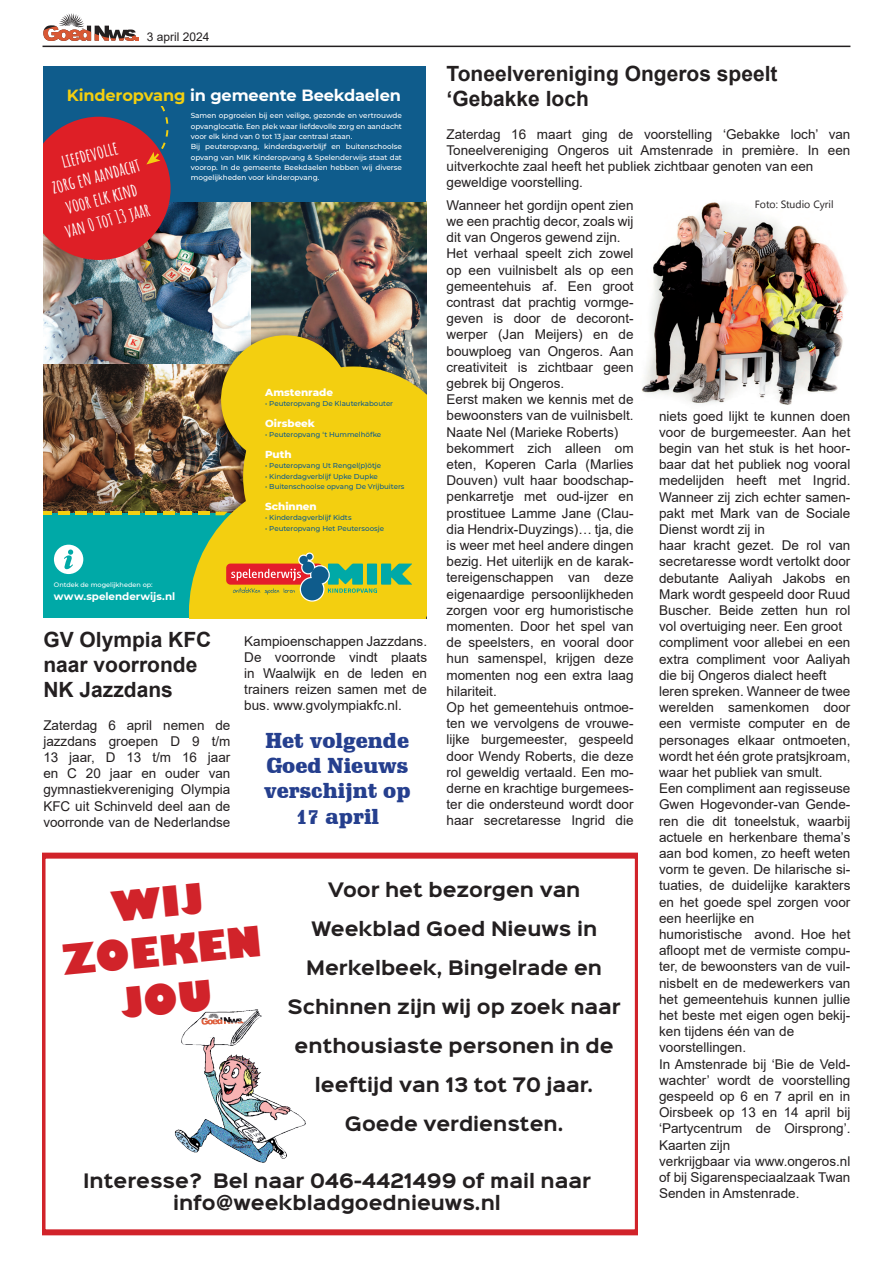
<style>
.page{position:relative;width:893px;height:1263px;background:#fff}
.page>*{position:absolute;margin:0;border:0;box-sizing:border-box;transform-origin:0 0}
.t1{font:800 40.5px/48.8px "Gill Sans";color:#d1232a;text-align:center}
.t2{font:700 21px/25.2px "Arial";color:#231f20}
.t3{font:900 21px/25.2px "Schadow BT";color:#253f8e;text-align:center}
.t4{font:700 18.15px/22.6px "Amatic SC";color:#fff;text-align:center}
.t5{font:700 18px/39px "Sinkin Sans 700";color:#231f20;text-align:center}
.t6{font:700 16.2px "Montserrat";letter-spacing:-.01em;color:#fff}
.t7{font:13.5px/16.2px "Arial";color:#231f20}
.t8{font:12px "Arial";color:#231f20}
.t9{font:10.5px "Segoe UI Symbol";color:#231f20}
.t10{font:800 10.35px "Montserrat";color:#fff}
.t11{font:700 10.35px "Montserrat";color:#fff}
.t12{font:500 7.35px/10.4px "Montserrat";letter-spacing:-.01em;color:#fff}
.t13{font:500 7.2px "Montserrat";letter-spacing:-.005em;color:#0f5c8c}
.t14{font:500 6.45px "Montserrat";color:#fff}
.s1{color:#f3cf10}
</style>
<div class="page">
<hr style="left:43px;top:46px;width:807px;height:1px;background:#231f20">
<svg style="left:43px;top:13px;width:96px;height:28px"></svg>
<img style="left:250px;top:201px;width:176px;height:125px">
<img style="left:43px;top:201px;width:207px;height:312px">
<div style="left:211px;top:326px;width:215px;height:202px;background:#040302;opacity:.35"></div>
<div style="left:43px;top:513px;width:193px;height:105px;background:#00a9a7"></div>
<div style="left:43px;top:66px;width:383px;height:135px;background:#0f5c8c"></div>
<svg style="left:59px;top:512px;width:11px;height:3px"></svg>
<svg style="left:43px;top:512px;width:9px;height:3px"></svg>
<svg style="left:76px;top:512px;width:11px;height:3px"></svg>
<svg style="left:93px;top:512px;width:11px;height:3px"></svg>
<svg style="left:111px;top:512px;width:11px;height:3px"></svg>
<svg style="left:128px;top:512px;width:11px;height:3px"></svg>
<svg style="left:146px;top:512px;width:11px;height:3px"></svg>
<svg style="left:163px;top:512px;width:11px;height:3px"></svg>
<svg style="left:43px;top:106px;width:128px;height:154px;background:#b92f39"></svg>
<svg style="left:54px;top:545px;width:29px;height:29px"></svg>
<img style="left:181px;top:336px;width:246px;height:283px">
<svg style="left:43px;top:853px;width:595px;height:382px"></svg>
<img style="left:163px;top:1005px;width:145px;height:160px">
<svg style="left:201px;top:1013px;width:42px;height:12px"></svg>
<img style="left:642px;top:202px;width:206px;height:203px">
<svg style="left:756px;top:202px;width:3px;height:5px"></svg>
<svg style="left:776px;top:202px;width:10px;height:6px"></svg>
<svg style="left:796px;top:202px;width:8px;height:6px"></svg>
<svg style="left:814px;top:202px;width:16px;height:8px"></svg>
<p class="t8" style="left:147px;top:29px;width:64px">3 april 2024</p>
<h2 class="t2" style="left:446px;top:61px;width:333px">Toneelvereniging Ongeros speelt ‘Gebakke loch</h2>
<p class="t7" style="left:446px;top:126px;width:405px">Zaterdag 16 maart ging de voorstelling ‘Gebakke loch’ van Toneelvereniging Ongeros uit Amstenrade in première. In een uitverkochte zaal heeft het publiek zichtbaar genoten van een geweldige voorstelling.</p>
<p class="t7" style="left:446px;top:197px;width:189px">Wanneer het gordijn opent zien we een prachtig decor, zoals wij dit van Ongeros gewend zijn.<br>Het verhaal speelt zich zowel op een vuilnisbelt als op een gemeentehuis af. Een groot contrast dat prachtig vormge&shy;geven is door de decoront&shy;werper (Jan Meijers) en de bouwploeg van Ongeros. Aan creativiteit is zichtbaar geen gebrek bij Ongeros.<br>Eerst maken we kennis met de bewoonsters van de vuilnisbelt.<br>Naate Nel (Marieke Roberts) bekommert zich alleen om eten, Koperen Carla (Marlies<br>Douven) vult haar boodschap&shy;penkarretje met oud-ijzer en prostituee Lamme Jane (Clau&shy;dia Hendrix-Duyzings)… tja, die is weer met heel andere dingen bezig. Het uiterlijk en de karak&shy;tereigenschappen van deze eigenaardige persoonlijkheden zorgen voor erg humoristische momenten. Door het spel van de speelsters, en vooral door hun samenspel, krijgen deze momenten nog een extra laag hilariteit.<br>Op het gemeentehuis ontmoe&shy;ten we vervolgens de vrouwe&shy;lijke burgemeester, gespeeld door Wendy Roberts, die deze rol geweldig vertaald. Een mo&shy;derne en krachtige burgemees&shy;ter die ondersteund wordt door haar secretaresse Ingrid die</p>
<p class="t6" style="left:67px;top:83px;width:336px"><span class="s1">Kinderopvang</span> in gemeente Beekdaelen</p>
<p class="t12" style="left:191px;top:110px;width:213px">Samen opgroeien bij een veilige, gezonde en vertrouwde opvanglocatie. Een plek waar liefdevolle zorg en aandacht voor elk kind van 0 tot 13 jaar centraal staan.<br>Bij peuteropvang, kinderdagverblijf en buitenschoolse opvang van MIK Kinderopvang &amp; Spelenderwijs staat dat voorop. In de gemeente Beekdaelen hebben wij diverse mogelijkheden voor kinderopvang.</p>
<h3 class="t4" style="left:43px;top:154px;width:92px;rotate:-15deg">liefdevolle<br>zorg en aandacht voor elk kind van 0 tot 13 jaar</h3>
<p class="t9" style="left:760px;top:198px;width:52px">□▼□ ▼◆ □</p>
<p class="t9" style="left:831px;top:198px;width:4px">●</p>
<p class="t10" style="left:265px;top:384px;width:69px">Amstenrade</p>
<p class="t13" style="left:265px;top:399px;width:130px">• Peuteropvang De Klauterkabouter</p>
<p class="t10" style="left:265px;top:416px;width:51px">Oirsbeek</p>
<p class="t13" style="left:265px;top:430px;width:118px">• Peuteropvang ‘t Hummelhöfke</p>
<p class="t10" style="left:265px;top:447px;width:28px">Puth</p>
<p class="t13" style="left:265px;top:461px;width:118px">• Peuteropvang Ut Rengel(p)ötje</p>
<p class="t13" style="left:265px;top:471px;width:114px">• Kinderdagverblijf Upke Dupke</p>
<p class="t13" style="left:265px;top:481px;width:141px">• Buitenschoolse opvang De Vrijbuiters</p>
<p class="t10" style="left:265px;top:499px;width:53px">Schinnen</p>
<p class="t13" style="left:265px;top:513px;width:88px">• Kinderdagverblijf Kidts</p>
<p class="t13" style="left:265px;top:523px;width:121px">• Peuteropvang Het Peutersoosje</p>
<p class="t7" style="left:659px;top:408px;width:193px">niets goed lijkt te kunnen doen voor de burgemeester. Aan het begin van het stuk is het hoor&shy;baar dat het publiek nog vooral medelijden heeft met Ingrid.<br>Wanneer zij zich echter samen&shy;pakt met Mark van de Sociale<br>Dienst wordt zij in<br>haar kracht gezet. De rol van secretaresse wordt vertolkt door debutante Aaliyah Jakobs en<br>Mark wordt gespeeld door Ruud<br>Buscher. Beide zetten hun rol vol overtuiging neer. Een groot compliment voor allebei en een extra compliment voor Aaliyah die bij Ongeros dialect heeft leren spreken. Wanneer de twee werelden samenkomen door een vermiste computer en de personages elkaar ontmoeten, wordt het één grote pratsjkroam, waar het publiek van smult.<br>Een compliment aan regisseuse<br>Gwen Hogevonder-van Gende&shy;ren die dit toneelstuk, waarbij actuele en herkenbare thema’s aan bod komen, zo heeft weten vorm te geven. De hilarische si&shy;tuaties, de duidelijke karakters en het goede spel zorgen voor een heerlijke en<br>humoristische avond. Hoe het afloopt met de vermiste compu&shy;ter, de bewoonsters van de vuil&shy;nisbelt en de medewerkers van het gemeentehuis kunnen jullie het beste met eigen ogen bekij&shy;ken tijdens één van de voorstellingen.<br>In Amstenrade bij ‘Bie de Veld&shy;wachter’ wordt de voorstelling gespeeld op 6 en 7 april en in<br>Oirsbeek op 13 en 14 april bij ‘Partycentrum de Oirsprong’.<br>Kaarten zijn<br>verkrijgbaar via www.ongeros.nl of bij Sigarenspeciaalzaak Twan<br>Senden in Amstenrade.</p>
<p class="t14" style="left:54px;top:580px;width:100px">Ontdek de mogelijkheden op:</p>
<p class="t11" style="left:54px;top:589px;width:123px">www.spelenderwijs.nl</p>
<h2 class="t2" style="left:43px;top:627px;width:170px">GV Olympia KFC naar voorronde<br>NK Jazzdans</h2>
<p class="t7" style="left:43px;top:717px;width:189px;text-align:justify">Zaterdag 6 april nemen de jazzdans groepen D 9 t/m 13 jaar, D 13 t/m 16 jaar en C 20 jaar en ouder van gymnastiekvereniging Olympia KFC uit Schinveld deel aan de voorronde van de Nederlandse</p>
<p class="t7" style="left:244px;top:633px;width:184px;text-align:justify">Kampioenschappen Jazzdans.<br>De voorronde vindt plaats in Waalwijk en de leden en trainers reizen samen met de bus. www.gvolympiakfc.nl.</p>
<h2 class="t3" style="left:264px;top:727px;width:148px">Het volgende<br>Goed Nieuws verschijnt op<br>17 april</h2>
<h1 class="t1" style="left:56px;top:890px;width:202px;rotate:-5deg">WIJ<br>ZOEKEN<br>JOU</h1>
<h3 class="t5" style="left:288px;top:871px;width:334px">Voor het bezorgen van<br>Weekblad Goed Nieuws in<br>Merkelbeek, Bingelrade en<br>Schinnen zijn wij op zoek naar enthousiaste personen in de leeftijd van 13 tot 70 jaar.<br>Goede verdiensten.</h3>
<h3 class="t5" style="left:83px;top:1171px;width:509px;line-height:21.6px">Interesse? Bel naar 046-4421499 of mail naar info@weekbladgoednieuws.nl</h3>
</div>
